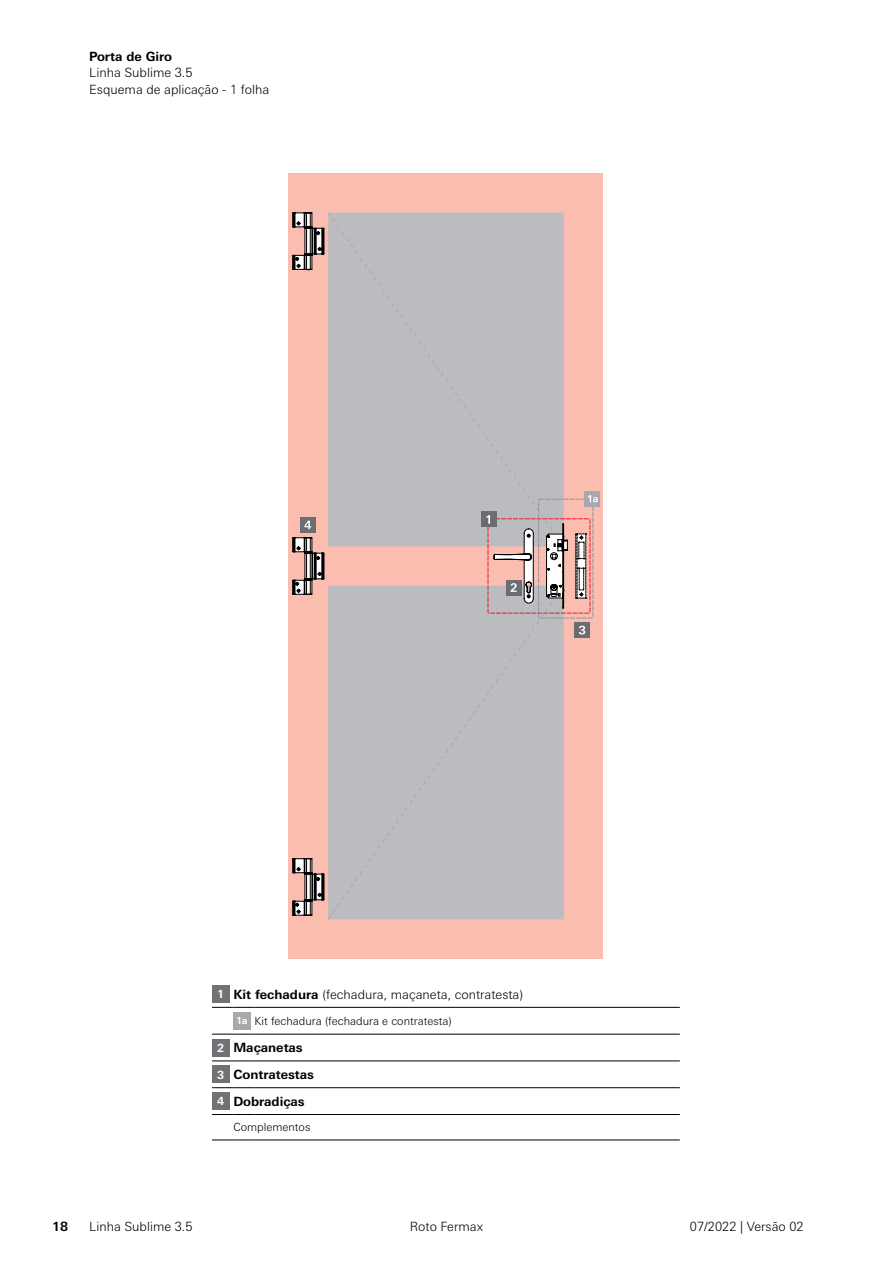
<style>
.page{position:relative;width:893px;height:1263px;background:#fff}
.page>*{position:absolute;margin:0;border:0;box-sizing:border-box;transform-origin:0 0}
.t1{font:300 12.75px/16.6px "Univers Next W1 G";color:#000}
.t2{font:700 12.75px/26.8px "Univers Next W1 G";color:#000}
.t3{font:300 11.25px "Univers Next W1 G";color:#000}
.s1{font-weight:700;font-size:11.25px;color:#fff}
.s2{font-weight:700}
.s3{font-weight:700;font-size:9.75px;color:#fff}
.s4{font-size:11.25px;color:#fff}
</style>
<div class="page">
<div style="left:289px;top:173px;width:314px;height:786px;background:#fabdaf"></div>
<svg style="left:293px;top:858px;width:31px;height:58px"></svg>
<svg style="left:293px;top:212px;width:31px;height:58px"></svg>
<svg style="left:293px;top:537px;width:31px;height:58px"></svg>
<div style="left:328px;top:212px;width:237px;height:708px;background:#bbbcc0"></div>
<svg style="left:575px;top:534px;width:12px;height:65px"></svg>
<svg style="left:546px;top:524px;width:22px;height:84px;background:#aea5a3"></svg>
<div style="left:487px;top:518px;width:103px;height:96px;border:1px dashed #ec1b2e"></div>
<div style="left:538px;top:499px;width:55px;height:119px;border:1px dashed #939498"></div>
<div style="left:481px;top:511px;width:15px;height:16px;background:#6c6d70"></div>
<div style="left:585px;top:491px;width:15px;height:15px;background:#a7a9ac"></div>
<svg style="left:588px;top:495px;width:10px;height:7px"></svg>
<svg style="left:486px;top:515px;width:47px;height:88px"></svg>
<div style="left:574px;top:622px;width:16px;height:16px;background:#6c6d70"></div>
<svg style="left:579px;top:626px;width:6px;height:8px"></svg>
<div style="left:300px;top:517px;width:16px;height:16px;background:#6c6d70"></div>
<svg style="left:304px;top:521px;width:7px;height:8px"></svg>
<svg style="left:212px;top:1007px;width:43px;height:1px"></svg>
<hr style="left:255px;top:1007px;width:425px;height:1px;background:#000">
<svg style="left:212px;top:1034px;width:43px;height:1px"></svg>
<hr style="left:255px;top:1034px;width:425px;height:1px;background:#000">
<svg style="left:212px;top:1061px;width:43px;height:1px"></svg>
<hr style="left:255px;top:1061px;width:425px;height:1px;background:#000">
<svg style="left:212px;top:1087px;width:43px;height:1px"></svg>
<hr style="left:255px;top:1087px;width:425px;height:1px;background:#000">
<svg style="left:212px;top:1114px;width:43px;height:1px"></svg>
<hr style="left:255px;top:1114px;width:425px;height:1px;background:#000">
<svg style="left:212px;top:1140px;width:43px;height:1px"></svg>
<hr style="left:255px;top:1140px;width:425px;height:1px;background:#000">
<div style="left:212px;top:985px;width:17px;height:17px;background:#707275"></div>
<div style="left:233px;top:1012px;width:17px;height:17px;background:#a7a9ac"></div>
<div style="left:212px;top:1039px;width:17px;height:17px;background:#707275"></div>
<div style="left:212px;top:1066px;width:17px;height:17px;background:#707275"></div>
<div style="left:212px;top:1092px;width:17px;height:17px;background:#707275"></div>
<p class="t2" style="left:89px;top:43px;width:84px">Porta de Giro</p>
<p class="t1" style="left:89px;top:64px;width:181px">Linha Sublime 3.5<br>Esquema de aplicação - 1 folha</p>
<p class="t1" style="left:217px;top:986px;width:308px"><span class="s1">1</span> <span class="s2">Kit fechadura</span> (fechadura, maçaneta, contratesta)</p>
<p class="t3" style="left:236px;top:1014px;width:217px"><span class="s3">1a</span> Kit fechadura (fechadura e contratesta)</p>
<p class="t2" style="left:217px;top:1034px;width:99px"><span class="s4">2</span> Maçanetas<br><span class="s4">3</span> Contratestas<br><span class="s4">4</span> Dobradiças</p>
<p class="t3" style="left:233px;top:1121px;width:79px">Complementos</p>
<p class="t2" style="left:52px;top:1212px;width:18px">18</p>
<p class="t1" style="left:89px;top:1218px;width:105px">Linha Sublime 3.5</p>
<p class="t1" style="left:410px;top:1218px;width:75px">Roto Fermax</p>
<p class="t1" style="left:690px;top:1218px;width:115px">07/2022 | Versão 02</p>
</div>
